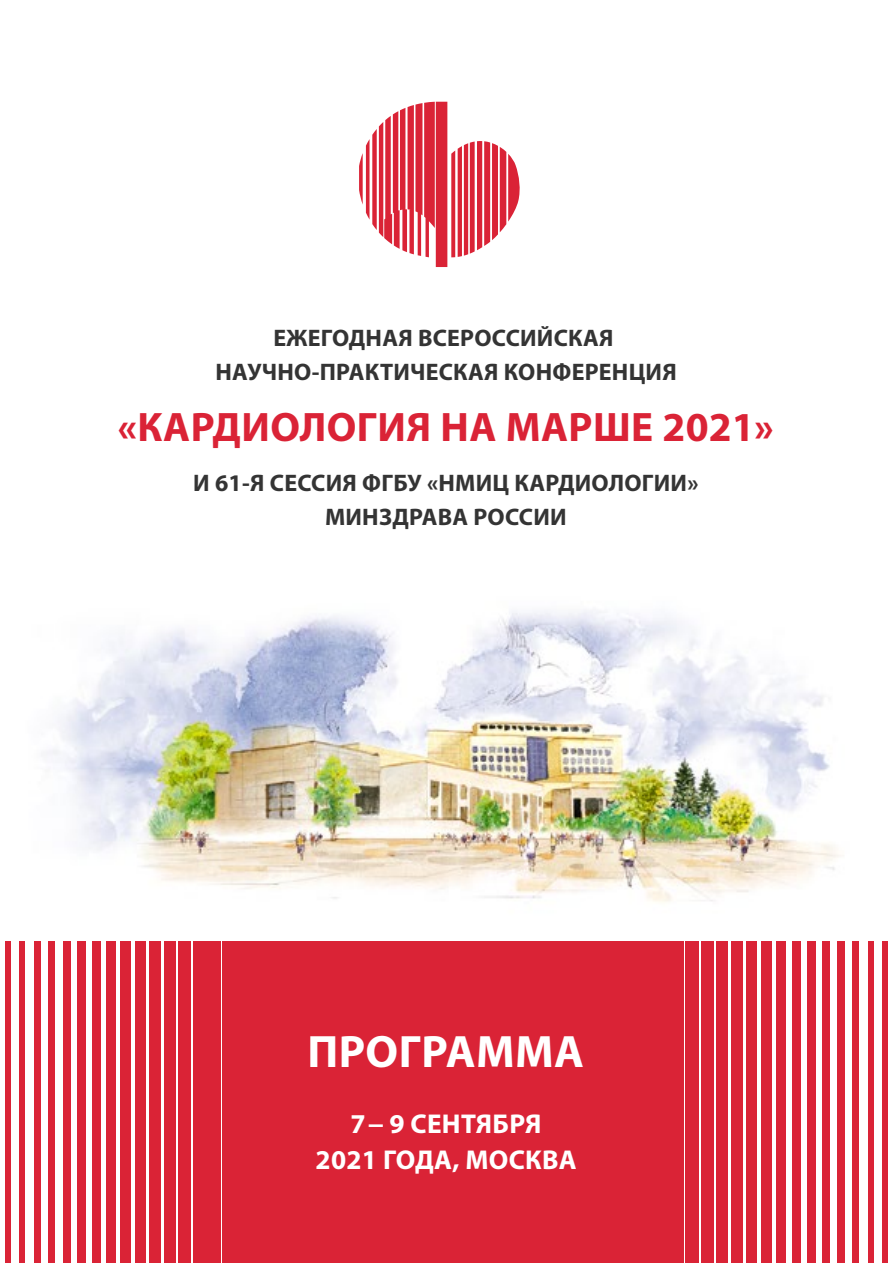
<style>
.page{position:relative;width:893px;height:1263px;background:#fff}
.page>*{position:absolute;margin:0;border:0;box-sizing:border-box;transform-origin:0 0}
.t1{font:700 45.6px "Myriad Pro";letter-spacing:.01em;color:#fff}
.t2{font:700 41.4px "Myriad Pro";letter-spacing:.01em;color:#da2336}
.t3{font:700 27.3px/35.8px "Myriad Pro";letter-spacing:.01em;color:#fff;text-align:center}
.t4{font:700 24px/33.5px "Myriad Pro";letter-spacing:.01em;color:#343434;text-align:center}
</style>
<div class="page">
<img style="left:10px;top:610px;width:873px;height:355px">
<svg style="left:359px;top:102px;width:161px;height:165px"></svg>
<div style="left:458px;top:941px;width:22px;height:322px;background:#da2336"></div>
<div style="left:473px;top:941px;width:22px;height:322px;background:#da2336"></div>
<div style="left:488px;top:941px;width:22px;height:322px;background:#da2336"></div>
<div style="left:504px;top:941px;width:20px;height:322px;background:#da2336"></div>
<div style="left:519px;top:941px;width:20px;height:322px;background:#da2336"></div>
<div style="left:534px;top:941px;width:19px;height:322px;background:#da2336"></div>
<div style="left:549px;top:941px;width:19px;height:322px;background:#da2336"></div>
<div style="left:564px;top:941px;width:18px;height:322px;background:#da2336"></div>
<div style="left:579px;top:941px;width:18px;height:322px;background:#da2336"></div>
<div style="left:595px;top:941px;width:16px;height:322px;background:#da2336"></div>
<div style="left:610px;top:941px;width:16px;height:322px;background:#da2336"></div>
<div style="left:625px;top:941px;width:16px;height:322px;background:#da2336"></div>
<div style="left:640px;top:941px;width:15px;height:322px;background:#da2336"></div>
<div style="left:655px;top:941px;width:15px;height:322px;background:#da2336"></div>
<div style="left:670px;top:941px;width:14px;height:322px;background:#da2336"></div>
<div style="left:686px;top:941px;width:13px;height:322px;background:#da2336"></div>
<div style="left:701px;top:941px;width:12px;height:322px;background:#da2336"></div>
<div style="left:716px;top:941px;width:12px;height:322px;background:#da2336"></div>
<div style="left:731px;top:941px;width:11px;height:322px;background:#da2336"></div>
<div style="left:746px;top:941px;width:11px;height:322px;background:#da2336"></div>
<div style="left:761px;top:941px;width:11px;height:322px;background:#da2336"></div>
<div style="left:777px;top:941px;width:9px;height:322px;background:#da2336"></div>
<div style="left:792px;top:941px;width:9px;height:322px;background:#da2336"></div>
<div style="left:807px;top:941px;width:8px;height:322px;background:#da2336"></div>
<div style="left:822px;top:941px;width:8px;height:322px;background:#da2336"></div>
<div style="left:837px;top:941px;width:7px;height:322px;background:#da2336"></div>
<div style="left:852px;top:941px;width:7px;height:322px;background:#da2336"></div>
<div style="left:868px;top:941px;width:5px;height:322px;background:#da2336"></div>
<div style="left:883px;top:941px;width:5px;height:322px;background:#da2336"></div>
<div style="left:439px;top:941px;width:23px;height:322px;background:#da2336"></div>
<div style="left:424px;top:941px;width:23px;height:322px;background:#da2336"></div>
<div style="left:410px;top:941px;width:22px;height:322px;background:#da2336"></div>
<div style="left:396px;top:941px;width:21px;height:322px;background:#da2336"></div>
<div style="left:381px;top:941px;width:21px;height:322px;background:#da2336"></div>
<div style="left:367px;top:941px;width:20px;height:322px;background:#da2336"></div>
<div style="left:352px;top:941px;width:20px;height:322px;background:#da2336"></div>
<div style="left:338px;top:941px;width:19px;height:322px;background:#da2336"></div>
<div style="left:323px;top:941px;width:19px;height:322px;background:#da2336"></div>
<div style="left:309px;top:941px;width:18px;height:322px;background:#da2336"></div>
<div style="left:294px;top:941px;width:18px;height:322px;background:#da2336"></div>
<div style="left:280px;top:941px;width:17px;height:322px;background:#da2336"></div>
<div style="left:265px;top:941px;width:16px;height:322px;background:#da2336"></div>
<div style="left:251px;top:941px;width:15px;height:322px;background:#da2336"></div>
<div style="left:236px;top:941px;width:15px;height:322px;background:#da2336"></div>
<div style="left:222px;top:941px;width:14px;height:322px;background:#da2336"></div>
<div style="left:208px;top:941px;width:13px;height:322px;background:#da2336"></div>
<div style="left:193px;top:941px;width:13px;height:322px;background:#da2336"></div>
<div style="left:179px;top:941px;width:12px;height:322px;background:#da2336"></div>
<div style="left:164px;top:941px;width:12px;height:322px;background:#da2336"></div>
<div style="left:150px;top:941px;width:11px;height:322px;background:#da2336"></div>
<div style="left:135px;top:941px;width:11px;height:322px;background:#da2336"></div>
<div style="left:121px;top:941px;width:10px;height:322px;background:#da2336"></div>
<div style="left:106px;top:941px;width:10px;height:322px;background:#da2336"></div>
<div style="left:92px;top:941px;width:9px;height:322px;background:#da2336"></div>
<div style="left:77px;top:941px;width:9px;height:322px;background:#da2336"></div>
<div style="left:63px;top:941px;width:7px;height:322px;background:#da2336"></div>
<div style="left:48px;top:941px;width:7px;height:322px;background:#da2336"></div>
<div style="left:34px;top:941px;width:6px;height:322px;background:#da2336"></div>
<div style="left:19px;top:941px;width:6px;height:322px;background:#da2336"></div>
<div style="left:5px;top:941px;width:5px;height:322px;background:#da2336"></div>
<p class="t4" style="left:216px;top:321px;width:463px">ЕЖЕГОДНАЯ ВСЕРОССИЙСКАЯ<br>НАУЧНО-ПРАКТИЧЕСКАЯ КОНФЕРЕНЦИЯ</p>
<h2 class="t2" style="left:118px;top:400px;width:658px">«КАРДИОЛОГИЯ НА МАРШЕ 2021»</h2>
<p class="t4" style="left:193px;top:465px;width:507px">И 61-Я СЕССИЯ ФГБУ «НМИЦ КАРДИОЛОГИИ»<br>МИНЗДРАВА РОССИИ</p>
<h1 class="t1" style="left:307px;top:1021px;width:278px">ПРОГРАММА</h1>
<p class="t3" style="left:316px;top:1105px;width:263px">7− 9 СЕНТЯБРЯ<br>2021 ГОДА, МОСКВА</p>
</div>
